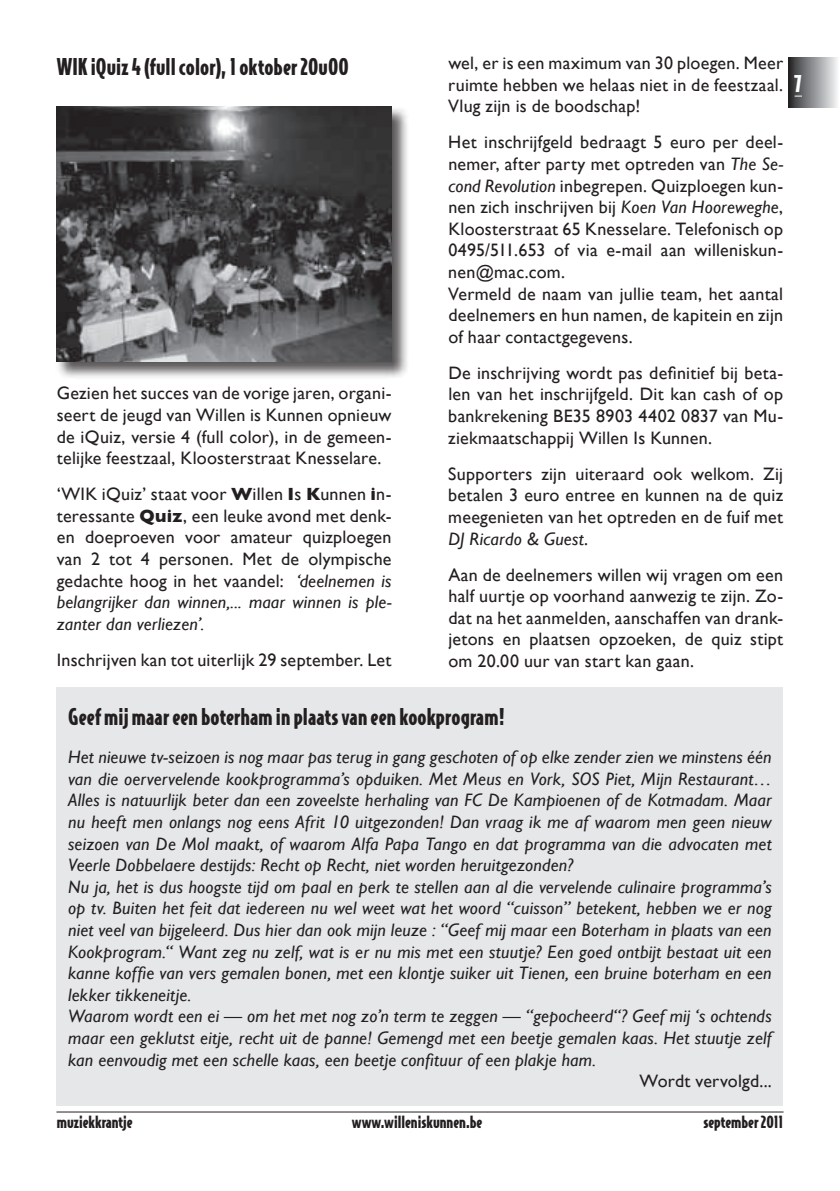
<style>
.page{position:relative;width:840px;height:1191px;background:#fff}
.page>*{position:absolute;margin:0;border:0;box-sizing:border-box;transform-origin:0 0}
.t1{font:900 22px "Bodega Sans";letter-spacing:.005em;color:#231f20}
.t2{font:900 22px "Bodega Sans";color:#fff}
.t3{font:18px/21.6px "Gill Sans";letter-spacing:.015em;color:#231f20;text-align:justify}
.t4{font:italic 18px/21.6px "Gill Sans";letter-spacing:.01em;color:#231f20}
.t5{font:900 16px "Bodega Sans";color:#231f20}
.s1{font-style:italic}
.s2{font-weight:700}
</style>
<div class="page">
<hr style="left:57px;top:1111px;width:725px;height:1px;background:#231f20">
<div style="left:788px;top:58px;width:50px;height:50px;background:linear-gradient(to right,#2a2b2d,#eff1f3)"></div>
<div style="left:57px;top:687px;width:725px;height:419px;background:#e6e7e9"></div>
<div style="left:55px;top:105px;width:354px;height:274px;background:#231f20;opacity:.75"></div>
<img style="left:57px;top:106px;width:334px;height:255px">
<p class="t3" style="left:448px;top:52px;width:336px">wel, er is een maximum van 30 ploegen. Meer ruimte hebben we helaas niet in de feestzaal.<br>Vlug zijn is de boodschap!</p>
<p class="t3" style="left:448px;top:131px;width:336px;text-align:left">Het inschrijfgeld bedraagt 5 euro per deel&shy;nemer, after party met optreden van <span class="s1">The Se&shy;cond Revolution</span> inbegrepen. Quizploegen kun&shy;nen zich inschrijven bij <span class="s1">Koen Van Hooreweghe</span>, Kloosterstraat 65 Knesselare. Telefonisch op 0495/511.653 of via e-mail aan willeniskun&shy;nen@mac.com.<br>Vermeld de naam van jullie team, het aantal deelnemers en hun namen, de kapitein en zijn of haar contactgegevens.</p>
<p class="t3" style="left:448px;top:362px;width:336px">De inschrijving wordt pas definitief bij beta&shy;len van het inschrijfgeld. Dit kan cash of op bankrekening BE35 8903 4402 0837 van Mu&shy;ziekmaatschappij Willen Is Kunnen.</p>
<p class="t3" style="left:448px;top:462px;width:336px">Supporters zijn uiteraard ook welkom. Zij betalen 3 euro entree en kunnen na de quiz meegenieten van het optreden en de fuif met <span class="s1">DJ Ricardo &amp; Guest</span>.</p>
<p class="t3" style="left:448px;top:563px;width:336px">Aan de deelnemers willen wij vragen om een half uurtje op voorhand aanwezig te zijn. Zo&shy;dat na het aanmelden, aanschaffen van drank&shy;jetons en plaatsen opzoeken, de quiz stipt om 20.00 uur van start kan gaan.</p>
<p class="t1" style="left:68px;top:701px;width:437px">Geefmijmaareen boterhamin plaatsvan een kookprogram!</p>
<p class="t4" style="left:68px;top:746px;width:704px">Het nieuwe tv-seizoen is nog maar pas terug in gang geschoten of op elke zender zien we minstens één van die oervervelende kookprogramma’s opduiken. Met Meus en Vork, SOS Piet, Mijn Restaurant… Alles is natuurlijk beter dan een zoveelste herhaling van FC De Kampioenen of de Kotmadam. Maar nu heeft men onlangs nog eens Afrit 10 uitgezonden! Dan vraag ik me af waarom men geen nieuw seizoen van De Mol maakt, of waarom Alfa Papa Tango en dat programma van die advocaten met Veerle Dobbelaere destijds: Recht op Recht, niet worden heruitgezonden?<br>Nu ja, het is dus hoogste tijd om paal en perk te stellen aan al die vervelende culinaire programma’s op tv. Buiten het feit dat iedereen nu wel weet wat het woord “cuisson” betekent, hebben we er nog niet veel van bijgeleerd. Dus hier dan ook mijn leuze : “Geef mij maar een Boterham in plaats van een Kookprogram.“ Want zeg nu zelf, wat is er nu mis met een stuutje? Een goed ontbijt bestaat uit een kanne koffie van vers gemalen bonen, met een klontje suiker uit Tienen, een bruine boterham en een lekker tikkeneitje.<br>Waarom wordt een ei — om het met nog zo’n term te zeggen — “gepocheerd“? Geef mij ‘s ochtends maar een geklutst eitje, recht uit de panne! Gemengd met een beetje gemalen kaas. Het stuutje zelf kan eenvoudig met een schelle kaas, een beetje confituur of een plakje ham.</p>
<p class="t3" style="left:639px;top:1070px;width:134px">Wordt vervolgd...</p>
<p class="t1" style="left:57px;top:52px;width:293px">WIK iQuiz 4 (fullcolor), 1 oktober20u00</p>
<p class="t3" style="left:57px;top:382px;width:336px">Gezien het succes van de vorige jaren, organi&shy;seert de jeugd van Willen is Kunnen opnieuw de iQuiz, versie 4 (full color), in de gemeen&shy;telijke feestzaal, Kloosterstraat Knesselare.</p>
<p class="t3" style="left:57px;top:483px;width:336px">‘WIK iQuiz’ staat voor <span class="s2">W</span>illen <span class="s2">I</span>s <span class="s2">K</span>unnen <span class="s2">i</span>n&shy;teressante <span class="s2">Quiz</span>, een leuke avond met denk&shy;en doeproeven voor amateur quizploegen van 2 tot 4 personen. Met de olympische gedachte hoog in het vaandel: <span class="s1">‘deelnemen is belangrijker dan winnen,... maar winnen is ple&shy;zanter dan verliezen’.</span></p>
<p class="t3" style="left:57px;top:649px;width:336px">Inschrijven kan tot uiterlijk 29 september. Let</p>
<p class="t5" style="left:57px;top:1111px;width:77px">muziekkrantje</p>
<p class="t5" style="left:352px;top:1111px;width:132px">www.willeniskunnen.be</p>
<p class="t5" style="left:703px;top:1111px;width:81px">september2011</p>
<p class="t2" style="left:794px;top:69px;width:9px">7</p>
</div>
